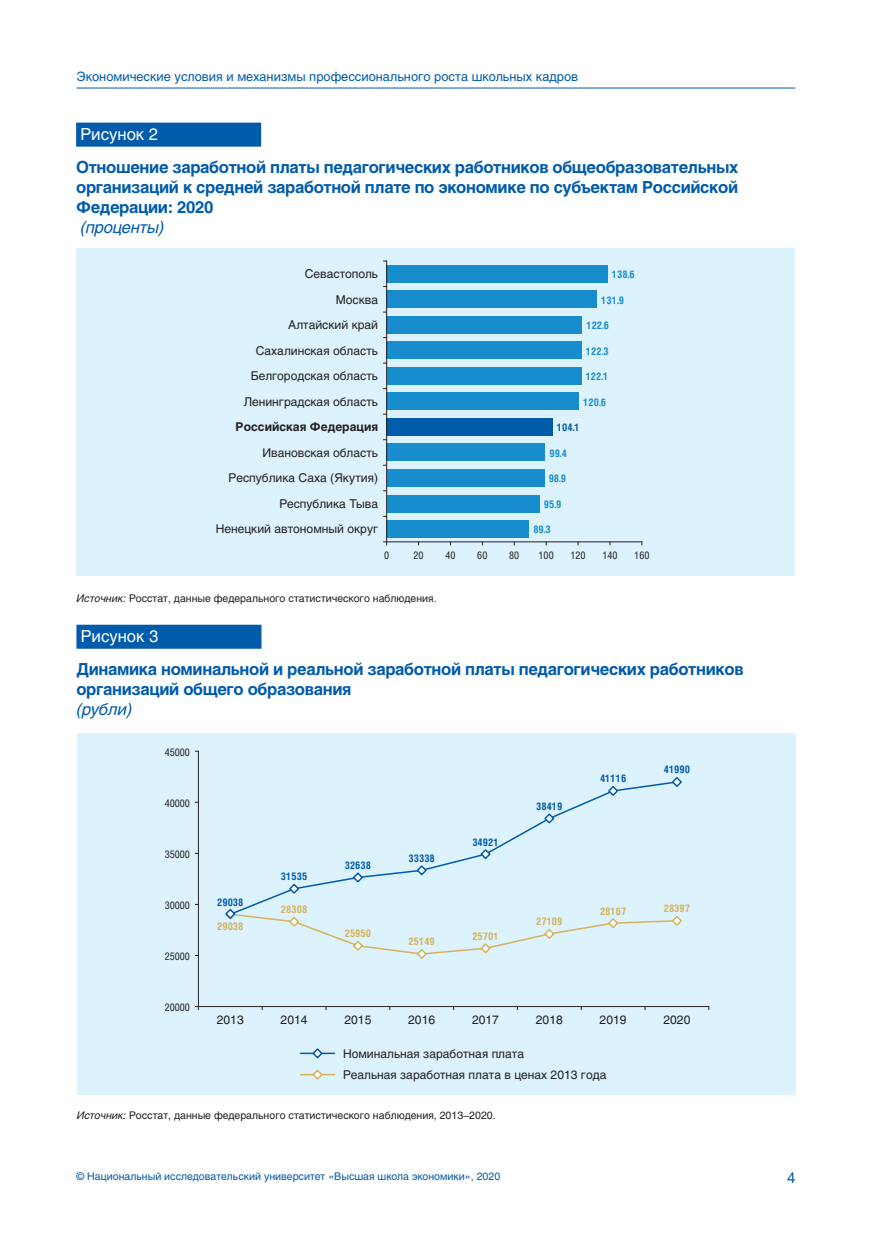
<style>
.page{position:relative;width:872px;height:1234px;background:#fff}
.page>*{position:absolute;margin:0;border:0;box-sizing:border-box;transform-origin:0 0}
.t1{font:700 16.5px/20.2px "Helios";letter-spacing:-.02em;color:#015bab}
.t2{font:italic 16.5px "Helios";letter-spacing:-.015em;color:#015bab}
.t3{font:16.5px "Helios";color:#fff}
.t4{font:15px "Helios";color:#015bab}
.t5{font:12.75px "Helios";color:#015bab}
.t6{font:12px/21.3px "Helios";color:#231f20}
.t7{font:700 12px "Helios";color:#231f20}
.t8{font:10.5px "Helios";color:#231f20}
.t9{font:10.5px "Helios";color:#015bab}
.t10{font:10.5px "Helios Cond";color:#231f20}
.t11{font:700 10.5px "Helios Cond";color:#178dce}
.t12{font:700 10.5px "Helios Cond";color:#015bab}
.t13{font:700 10.5px "Helios Cond";color:#d6b25b}
.s1{font-style:italic}
</style>
<div class="page">
<hr style="left:77px;top:88px;width:718px;height:1px;background:#015bab">
<div style="left:76px;top:624px;width:185px;height:24px;background:#015bab"></div>
<div style="left:77px;top:733px;width:718px;height:361px;background:#dcf2fc"></div>
<svg style="left:246px;top:782px;width:424px;height:125px"></svg>
<hr style="left:198px;top:1006px;width:511px;height:1px;background:#231f20">
<hr style="left:198px;top:751px;width:1px;height:255px;background:#231f20">
<svg style="left:288px;top:882px;width:12px;height:12px"></svg>
<svg style="left:351px;top:870px;width:13px;height:13px"></svg>
<svg style="left:415px;top:863px;width:13px;height:13px"></svg>
<svg style="left:479px;top:847px;width:13px;height:13px"></svg>
<svg style="left:543px;top:811px;width:13px;height:13px"></svg>
<svg style="left:607px;top:784px;width:12px;height:13px"></svg>
<svg style="left:670px;top:777px;width:12px;height:10px"></svg>
<svg style="left:225px;top:907px;width:457px;height:52px"></svg>
<hr style="left:300px;top:1052px;width:34px;height:1px;background:#015bab">
<svg style="left:311px;top:1048px;width:13px;height:11px"></svg>
<hr style="left:300px;top:1073px;width:34px;height:2px;background:#d6b25b">
<svg style="left:311px;top:1069px;width:13px;height:11px"></svg>
<div style="left:76px;top:123px;width:185px;height:24px;background:#015bab"></div>
<div style="left:76px;top:248px;width:719px;height:327px;background:#dcf2fc"></div>
<div style="left:387px;top:520px;width:142px;height:17px;background:#178dce"></div>
<div style="left:387px;top:495px;width:152px;height:17px;background:#178dce"></div>
<div style="left:387px;top:469px;width:157px;height:17px;background:#178dce"></div>
<div style="left:387px;top:444px;width:158px;height:17px;background:#178dce"></div>
<div style="left:387px;top:418px;width:165px;height:17px;background:#015bab"></div>
<div style="left:387px;top:393px;width:192px;height:17px;background:#178dce"></div>
<div style="left:387px;top:367px;width:194px;height:17px;background:#178dce"></div>
<div style="left:387px;top:342px;width:195px;height:17px;background:#178dce"></div>
<div style="left:387px;top:316px;width:195px;height:17px;background:#178dce"></div>
<div style="left:387px;top:291px;width:210px;height:17px;background:#178dce"></div>
<div style="left:387px;top:265px;width:221px;height:17px;background:#178dce"></div>
<hr style="left:386px;top:261px;width:1px;height:280px;background:#231f20">
<hr style="left:387px;top:541px;width:255px;height:1px;background:#231f20">
<p class="t5" style="left:77px;top:68px;width:503px">Экономические условия и механизмы профессионального роста школьных кадров</p>
<h1 class="t3" style="left:80px;top:123px;width:79px">Рисунок 2</h1>
<h1 class="t1" style="left:76px;top:156px;width:664px;text-align:justify">Отношение заработной платы педагогических работников общеобразовательных организаций к средней заработной плате по экономике по субъектам Российской Федерации: 2020</h1>
<h1 class="t2" style="left:80px;top:217px;width:85px">(проценты)</h1>
<p class="t6" style="left:305px;top:263px;width:75px">Севастополь</p>
<p class="t11" style="left:612px;top:267px;width:24px">138.6</p>
<p class="t6" style="left:336px;top:288px;width:44px">Москва</p>
<p class="t11" style="left:601px;top:292px;width:24px">131.9</p>
<p class="t6" style="left:288px;top:314px;width:91px">Алтайский край</p>
<p class="t11" style="left:586px;top:318px;width:24px">122.6</p>
<p class="t6" style="left:256px;top:339px;width:124px">Сахалинская область</p>
<p class="t11" style="left:586px;top:343px;width:24px">122.3</p>
<p class="t6" style="left:251px;top:365px;width:129px">Белгородская область</p>
<p class="t11" style="left:585px;top:369px;width:24px">122.1</p>
<p class="t6" style="left:244px;top:390px;width:136px">Ленинградская область</p>
<p class="t11" style="left:583px;top:394px;width:24px">120.6</p>
<p class="t7" style="left:236px;top:419px;width:144px">Российская Федерация</p>
<p class="t12" style="left:557px;top:420px;width:24px">104.1</p>
<p class="t6" style="left:262px;top:441px;width:117px">Ивановская область</p>
<p class="t11" style="left:549px;top:446px;width:19px">99.4</p>
<p class="t6" style="left:229px;top:467px;width:151px">Республика Саха (Якутия)</p>
<p class="t11" style="left:548px;top:471px;width:19px">98.9</p>
<p class="t6" style="left:279px;top:492px;width:100px">Республика Тыва</p>
<p class="t11" style="left:544px;top:497px;width:19px">95.9</p>
<p class="t6" style="left:216px;top:518px;width:164px">Ненецкий автономный округ</p>
<p class="t11" style="left:533px;top:522px;width:19px">89.3</p>
<p class="t10" style="left:384px;top:548px;width:7px">0</p>
<p class="t10" style="left:413px;top:548px;width:12px">20</p>
<p class="t10" style="left:445px;top:548px;width:12px">40</p>
<p class="t10" style="left:477px;top:548px;width:12px">60</p>
<p class="t10" style="left:509px;top:548px;width:12px">80</p>
<p class="t10" style="left:538px;top:548px;width:17px">100</p>
<p class="t10" style="left:570px;top:548px;width:17px">120</p>
<p class="t10" style="left:602px;top:548px;width:17px">140</p>
<p class="t10" style="left:634px;top:548px;width:17px">160</p>
<p class="t8" style="left:77px;top:591px;width:361px"><span class="s1">Источник:</span> Росстат, данные федерального статистического наблюдения.</p>
<h1 class="t3" style="left:81px;top:625px;width:79px">Рисунок 3</h1>
<h1 class="t1" style="left:76px;top:658px;width:668px">Динамика номинальной и реальной заработной платы педагогических работников организаций общего образования</h1>
<h1 class="t2" style="left:76px;top:698px;width:57px">(рубли)</h1>
<p class="t10" style="left:165px;top:745px;width:27px">45000</p>
<p class="t10" style="left:165px;top:796px;width:27px">40000</p>
<p class="t10" style="left:165px;top:847px;width:27px">35000</p>
<p class="t10" style="left:165px;top:898px;width:27px">30000</p>
<p class="t10" style="left:165px;top:949px;width:27px">25000</p>
<p class="t10" style="left:165px;top:1000px;width:27px">20000</p>
<p class="t12" style="left:217px;top:894px;width:28px">29038</p>
<p class="t13" style="left:217px;top:918px;width:28px">29038</p>
<p class="t12" style="left:281px;top:869px;width:28px">31535</p>
<p class="t13" style="left:281px;top:902px;width:28px">28308</p>
<p class="t12" style="left:345px;top:857px;width:28px">32638</p>
<p class="t13" style="left:345px;top:926px;width:28px">25950</p>
<p class="t12" style="left:408px;top:850px;width:28px">33338</p>
<p class="t13" style="left:408px;top:934px;width:28px">25149</p>
<p class="t12" style="left:472px;top:834px;width:28px">34921</p>
<p class="t13" style="left:472px;top:928px;width:28px">25701</p>
<p class="t12" style="left:536px;top:798px;width:28px">38419</p>
<p class="t13" style="left:536px;top:914px;width:28px">27109</p>
<p class="t12" style="left:600px;top:771px;width:28px">41116</p>
<p class="t12" style="left:664px;top:762px;width:28px">41990</p>
<p class="t13" style="left:600px;top:903px;width:28px">28167</p>
<p class="t13" style="left:664px;top:901px;width:28px">28397</p>
<p class="t6" style="left:217px;top:1008px;width:28px">2013</p>
<p class="t6" style="left:281px;top:1008px;width:28px">2014</p>
<p class="t6" style="left:344px;top:1008px;width:28px">2015</p>
<p class="t6" style="left:408px;top:1008px;width:28px">2016</p>
<p class="t6" style="left:472px;top:1008px;width:28px">2017</p>
<p class="t6" style="left:536px;top:1008px;width:28px">2018</p>
<p class="t6" style="left:599px;top:1008px;width:28px">2019</p>
<p class="t6" style="left:663px;top:1008px;width:28px">2020</p>
<p class="t6" style="left:343px;top:1042px;width:265px">Номинальная заработная плата<br>Реальная заработная плата в ценах 2013 года</p>
<p class="t8" style="left:77px;top:1108px;width:420px"><span class="s1">Источник:</span> Росстат, данные федерального статистического наблюдения, 2013–2020.</p>
<p class="t9" style="left:77px;top:1168px;width:425px">© Национальный исследовательский университет «Высшая школа экономики», 2020</p>
<p class="t4" style="left:787px;top:1167px;width:10px">4</p>
</div>
